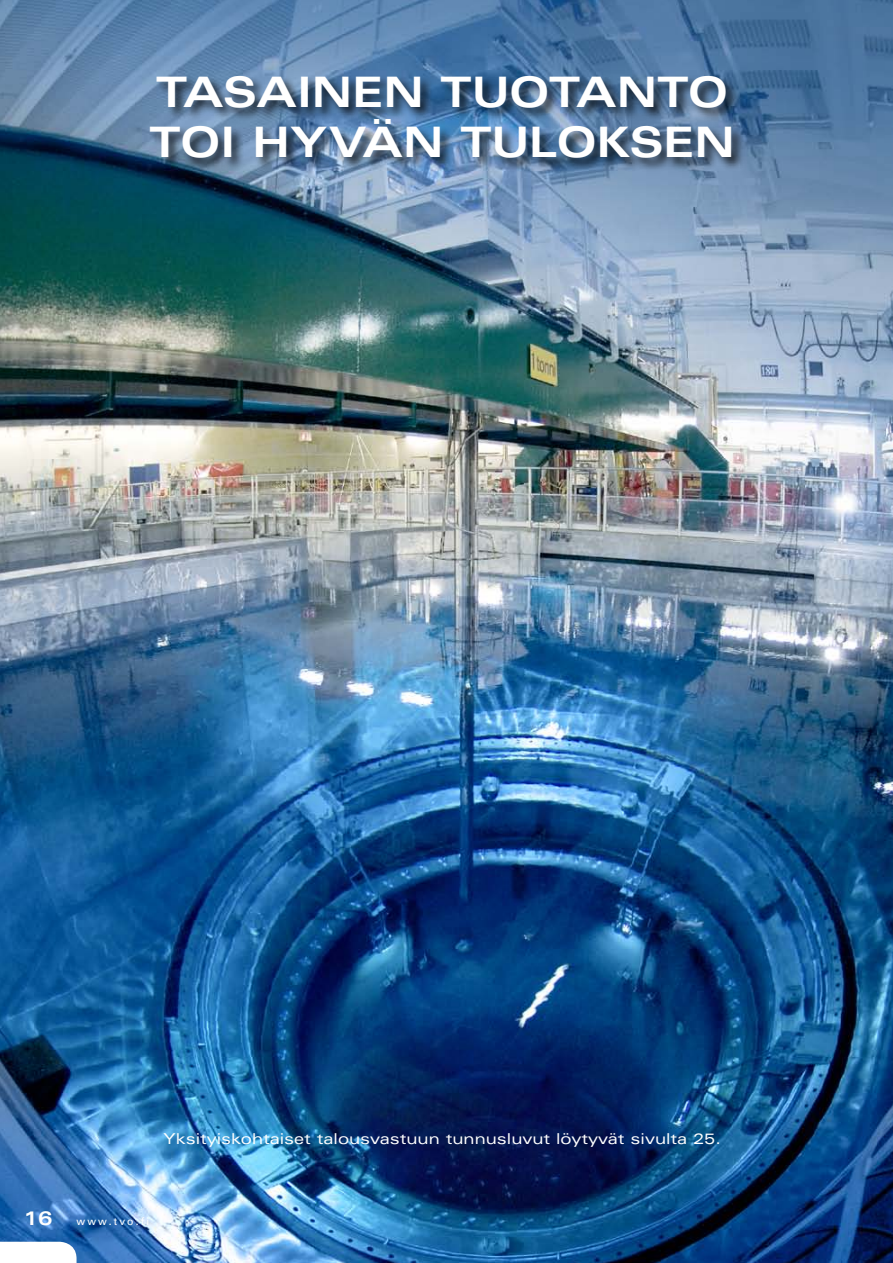
<style>
.page{position:relative;width:893px;height:1263px;background:#fff}
.page>*{position:absolute;margin:0;border:0;box-sizing:border-box;transform-origin:0 0}
.t1{font:700 expanded 42px/50.4px "Univers LT Std";color:#fff}
.t2{font:expanded 15px "Univers LT Std";color:#fff}
.t3{font:10.5px "Univers LT Std";letter-spacing:.2em;color:#fff}
.s1{font-weight:700;font-stretch:expanded;font-size:19.5px}
</style>
<div class="page">
<img style="left:0;top:0;width:893px;height:1263px">
<div style="left:149px;top:75px;width:596px;height:97px;background:#000;opacity:.75"></div>
<svg style="left:0;top:1242px;width:77px;height:21px"></svg>
<h1 class="t1" style="left:150px;top:67px;width:543px">TASAINEN TUOTANTO<br>TO I HYV</h1>
<h1 class="t1" style="left:362px;top:117px;width:374px">ÄN TULOKSEN</h1>
<p class="t2" style="left:164px;top:1130px;width:559px">Yksityiskohtaiset talousvastuun tunnusluvut löytyvät sivulta 25.</p>
<p class="t3" style="left:24px;top:1215px;width:127px"><span class="s1">16</span> www.tvo.fi</p>
</div>
